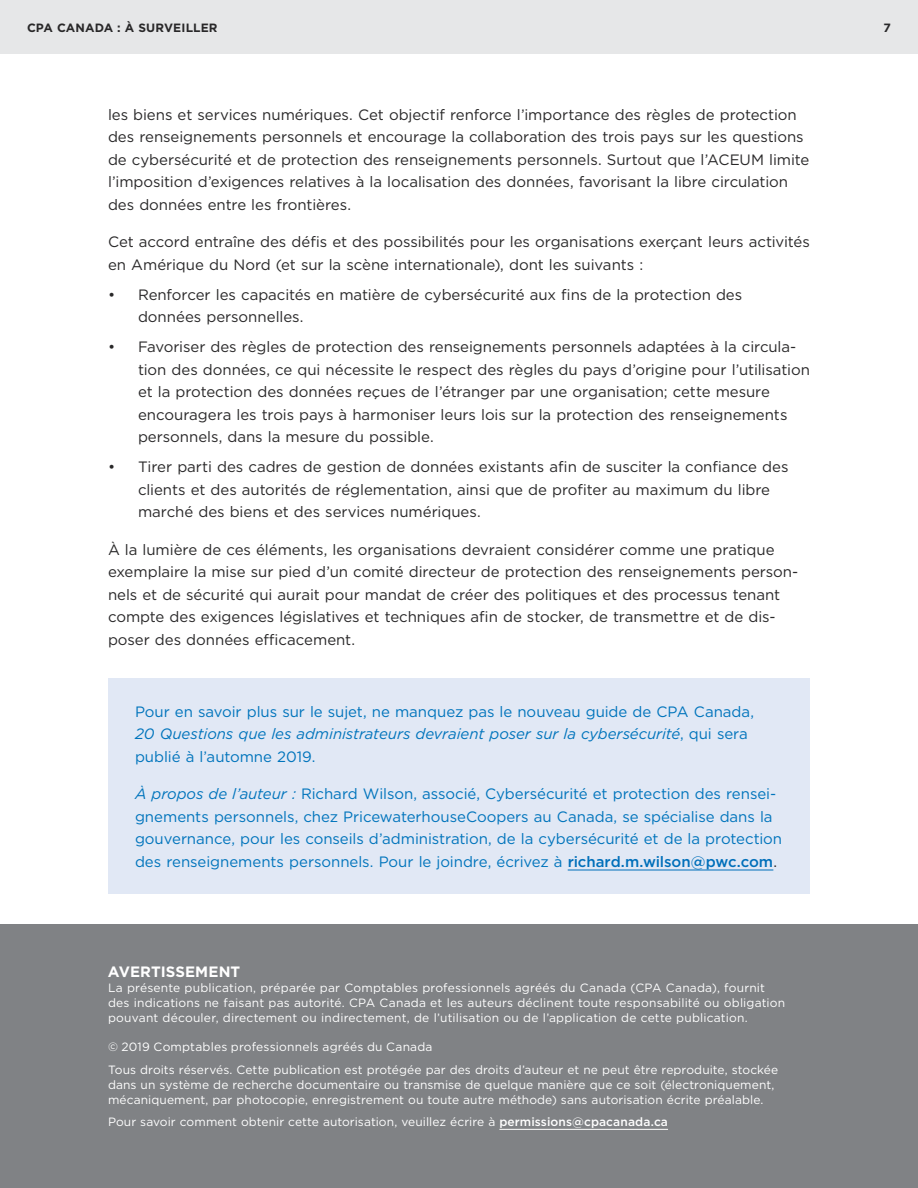
<style>
.page{position:relative;width:918px;height:1188px;background:#fff}
.page>*{position:absolute;margin:0;border:0;box-sizing:border-box;transform-origin:0 0}
.t1{font:15px/22.5px "Gotham";letter-spacing:-.005em;color:#292829}
.t2{font:15px/22.5px "Gotham";letter-spacing:-.005em;color:#0074bc}
.t3{font:700 15px "Gotham";color:#fff}
.t4{font:12px/15px "Gotham";letter-spacing:.01em;color:#fff}
.t5{font:700 12px "Gotham";letter-spacing:.005em;color:#292829}
.s1{font-style:italic}
.s2{font-weight:500;color:#006fba}
.s3{color:#292829}
.s4{font-weight:500}
</style>
<div class="page">
<div style="left:0;top:0;width:918px;height:54px;background:#e6e7e8"></div>
<div style="left:0;top:925px;width:918px;height:263px;background:#808285"></div>
<hr style="left:499px;top:1129px;width:169px;height:1px;background:#fff">
<div style="left:108px;top:678px;width:702px;height:216px;background:#e1e8f5"></div>
<hr style="left:568px;top:870px;width:205px;height:1px;background:#006fba">
<p class="t5" style="left:27px;top:20px;width:192px">CPA CANADA : À SURVEILLER</p>
<p class="t5" style="left:884px;top:20px;width:9px">7</p>
<p class="t1" style="left:108px;top:103px;width:703px">les biens et services numériques. Cet objectif renforce l’importance des règles de protection des renseignements personnels et encourage la collaboration des trois pays sur les questions de cybersécurité et de protection des renseignements personnels. Surtout que l’ACEUM limite l’imposition d’exigences relatives à la localisation des données, favorisant la libre circulation des données entre les frontières.</p>
<p class="t1" style="left:108px;top:231px;width:703px">Cet accord entraîne des défis et des possibilités pour les organisations exerçant leurs activités en Amérique du Nord (et sur la scène internationale), dont les suivants :</p>
<p class="t1" style="left:138px;top:283px;width:606px;text-indent:-30px">• Renforcer les capacités en matière de cybersécurité aux fins de la protection des données personnelles.</p>
<p class="t1" style="left:138px;top:336px;width:673px;text-indent:-30px">• Favoriser des règles de protection des renseignements personnels adaptées à la circula&shy;tion des données, ce qui nécessite le respect des règles du pays d’origine pour l’utilisation et la protection des données reçues de l’étranger par une organisation; cette mesure encouragera les trois pays à harmoniser leurs lois sur la protection des renseignements personnels, dans la mesure du possible.</p>
<p class="t1" style="left:138px;top:456px;width:652px;text-indent:-30px">• Tirer parti des cadres de gestion de données existants afin de susciter la confiance des clients et des autorités de réglementation, ainsi que de profiter au maximum du libre marché des biens et des services numériques.</p>
<p class="t1" style="left:108px;top:538px;width:692px">À la lumière de ces éléments, les organisations devraient considérer comme une pratique exemplaire la mise sur pied d’un comité directeur de protection des renseignements person&shy;nels et de sécurité qui aurait pour mandat de créer des politiques et des processus tenant compte des exigences législatives et techniques afin de stocker, de transmettre et de dis&shy;poser des données efficacement.</p>
<p class="t2" style="left:135px;top:700px;width:621px">Pour en savoir plus sur le sujet, ne manquez pas le nouveau guide de CPA Canada,<br><span class="s1">20 Questions que les administrateurs devraient poser sur la cybersécurité</span>, qui sera publié à l’automne 2019.</p>
<p class="t2" style="left:135px;top:783px;width:649px"><span class="s1">À propos de l’auteur :</span> Richard Wilson, associé, Cybersécurité et protection des rensei&shy;gnements personnels, chez PricewaterhouseCoopers au Canada, se spécialise dans la gouvernance, pour les conseils d’administration, de la cybersécurité et de la protection des renseignements personnels. Pour le joindre, écrivez à <span class="s2">richard.m.wilson@pwc.com</span><span class="s3">.</span></p>
<h3 class="t3" style="left:108px;top:962px;width:134px">AVERTISSEMENT</h3>
<p class="t4" style="left:108px;top:980px;width:679px">La présente publication, préparée par Comptables professionnels agréés du Canada (CPA Canada), fournit des indications ne faisant pas autorité. CPA Canada et les auteurs déclinent toute responsabilité ou obligation pouvant découler, directement ou indirectement, de l’utilisation ou de l’application de cette publication.</p>
<p class="t4" style="left:108px;top:1039px;width:326px">© 2019 Comptables professionnels agréés du Canada</p>
<p class="t4" style="left:108px;top:1062px;width:672px">Tous droits réservés. Cette publication est protégée par des droits d’auteur et ne peut être reproduite, stockée dans un système de recherche documentaire ou transmise de quelque manière que ce soit (électroniquement, mécaniquement, par photocopie, enregistrement ou toute autre méthode) sans autorisation écrite préalable.</p>
<p class="t4" style="left:108px;top:1114px;width:562px">Pour savoir comment obtenir cette autorisation, veuillez écrire à <span class="s4">permissions@cpacanada.ca</span></p>
</div>
